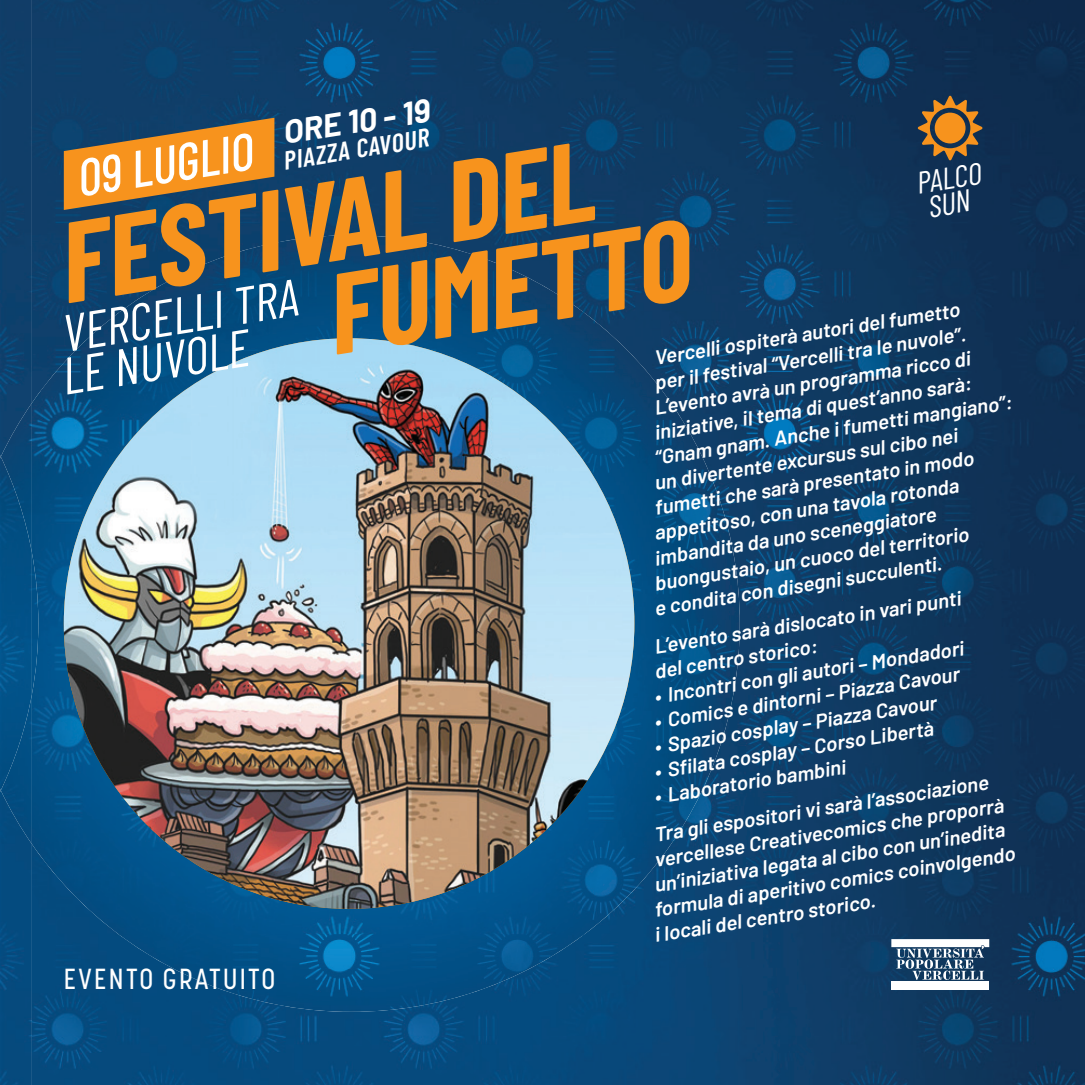
<style>
.page{position:relative;width:1085px;height:1085px;background:#fff}
.page>*{position:absolute;margin:0;border:0;box-sizing:border-box;transform-origin:0 0}
.t1{font:italic 700 113.62px "Barlow Condensed";color:#f7931d}
.t2{font:italic 51.98px/42.1px "Barlow Condensed";color:#fff}
.t3{font:italic 500 51.98px "Barlow Condensed";color:#fff}
.t4{font:italic 700 31.95px "Barlow";color:#fff}
.t5{font:italic 30.6px/24.8px "Barlow Condensed";color:#fff}
.t6{font:500 28.8px "Korolev Condensed";letter-spacing:.08em;color:#fff}
.t7{font:italic 600 25.88px "Barlow Condensed";color:#fff}
.t8{font:italic 600 20.25px/24.8px "Barlow";color:#fff}
</style>
<div class="page">
<img style="left:0;top:0;width:1084px;height:1084px">
<img style="left:0;top:455px;width:1px;height:336px">
<img style="left:32px;top:389px;width:629px;height:546px">
<img style="left:41px;top:312px;width:620px;height:78px">
<img style="left:118px;top:934px;width:466px;height:77px">
<img style="left:118px;top:235px;width:466px;height:78px">
<img style="left:660px;top:389px;width:79px;height:468px">
<img style="left:1px;top:403px;width:31px;height:441px">
<img style="left:32px;top:552px;width:6px;height:142px">
<svg style="left:917px;top:95px;width:65px;height:66px;background:#594f41"></svg>
<div style="left:934px;top:113px;width:31px;height:30px;background:#f7931d;border-radius:50%"></div>
<svg style="left:64px;top:118px;width:210px;height:92px;background:#a37539"></svg>
<img style="left:64px;top:338px;width:570px;height:570px;border-radius:285px">
<div style="left:891px;top:981px;width:98px;height:8px;background:#fff"></div>
<svg style="left:891px;top:938px;width:98px;height:41px"></svg>
<h3 class="t4" style="left:279px;top:110px;width:149px;rotate:-9deg">ORE 10 - 19</h3>
<p class="t7" style="left:280px;top:142px;width:148px;rotate:-9deg">PIAZZA CAVOUR</p>
<h2 class="t3" style="left:71px;top:142px;width:179px;rotate:-9deg">09 LUGLIO</h2>
<h1 class="t1" style="left:45px;top:184px;width:541px;rotate:-9deg">FESTIVAL DEL</h1>
<h3 class="t5" style="left:913px;top:169px;width:67px;rotate:-9deg">PALCO<br>SUN</h3>
<h1 class="t1" style="left:313px;top:235px;width:367px;rotate:-9deg">FUMETTO</h1>
<h2 class="t2" style="left:50px;top:310px;width:246px;rotate:-9deg">VERCELLI TRA<br>LE NUVOLE</h2>
<p class="t8" style="left:652px;top:344px;width:310px;rotate:-9deg">Vercelli ospiterà autori del fumetto</p>
<p class="t8" style="left:652px;top:369px;width:316px;rotate:-9deg">per il festival “Vercelli tra le nuvole”.</p>
<p class="t8" style="left:652px;top:394px;width:321px;rotate:-9deg">L’evento avrà un programma ricco di</p>
<p class="t8" style="left:652px;top:419px;width:322px;rotate:-9deg">iniziative, il tema di quest’anno sarà:</p>
<p class="t8" style="left:652px;top:444px;width:363px;rotate:-9deg">“Gnam gnam. Anche i fumetti mangiano”:</p>
<p class="t8" style="left:652px;top:469px;width:308px;rotate:-9deg">un divertente excursus sul cibo nei</p>
<p class="t8" style="left:652px;top:494px;width:324px;rotate:-9deg">fumetti che sarà presentato in modo</p>
<p class="t8" style="left:652px;top:519px;width:309px;rotate:-9deg">appetitoso, con una tavola rotonda</p>
<p class="t8" style="left:652px;top:544px;width:286px;rotate:-9deg">imbandita da uno sceneggiatore</p>
<p class="t8" style="left:652px;top:569px;width:319px;rotate:-9deg">buongustaio, un cuoco del territorio</p>
<p class="t8" style="left:652px;top:594px;width:292px;rotate:-9deg">e condita con disegni succulenti.</p>
<p class="t8" style="left:648px;top:633px;width:315px;rotate:-9deg">L’evento sarà dislocato in vari punti del centro storico:</p>
<p class="t8" style="left:652px;top:682px;width:314px;rotate:-9deg">• Incontri con gli autori – Mondadori</p>
<p class="t8" style="left:652px;top:707px;width:310px;rotate:-9deg">• Comics e dintorni – Piazza Cavour</p>
<p class="t8" style="left:652px;top:732px;width:287px;rotate:-9deg">• Spazio cosplay – Piazza Cavour</p>
<p class="t8" style="left:652px;top:757px;width:284px;rotate:-9deg">• Sfi lata cosplay – Corso Libertà</p>
<p class="t8" style="left:645px;top:777px;width:339px;line-height:37.6px;rotate:-9deg">• Laboratorio bambini<br>Tra gli espositori vi sarà l’associazione</p>
<p class="t8" style="left:652px;top:846px;width:355px;rotate:-9deg">vercellese Creativecomics che proporrà</p>
<p class="t8" style="left:652px;top:871px;width:356px;rotate:-9deg">un’iniziativa legata al cibo con un’inedita</p>
<p class="t8" style="left:652px;top:896px;width:366px;rotate:-9deg">formula di aperitivo comics coinvolgendo</p>
<p class="t8" style="left:652px;top:921px;width:225px;rotate:-9deg">i locali del centro storico.</p>
<h3 class="t6" style="left:64px;top:962px;width:213px">EVENTO GRATUITO</h3>
</div>
